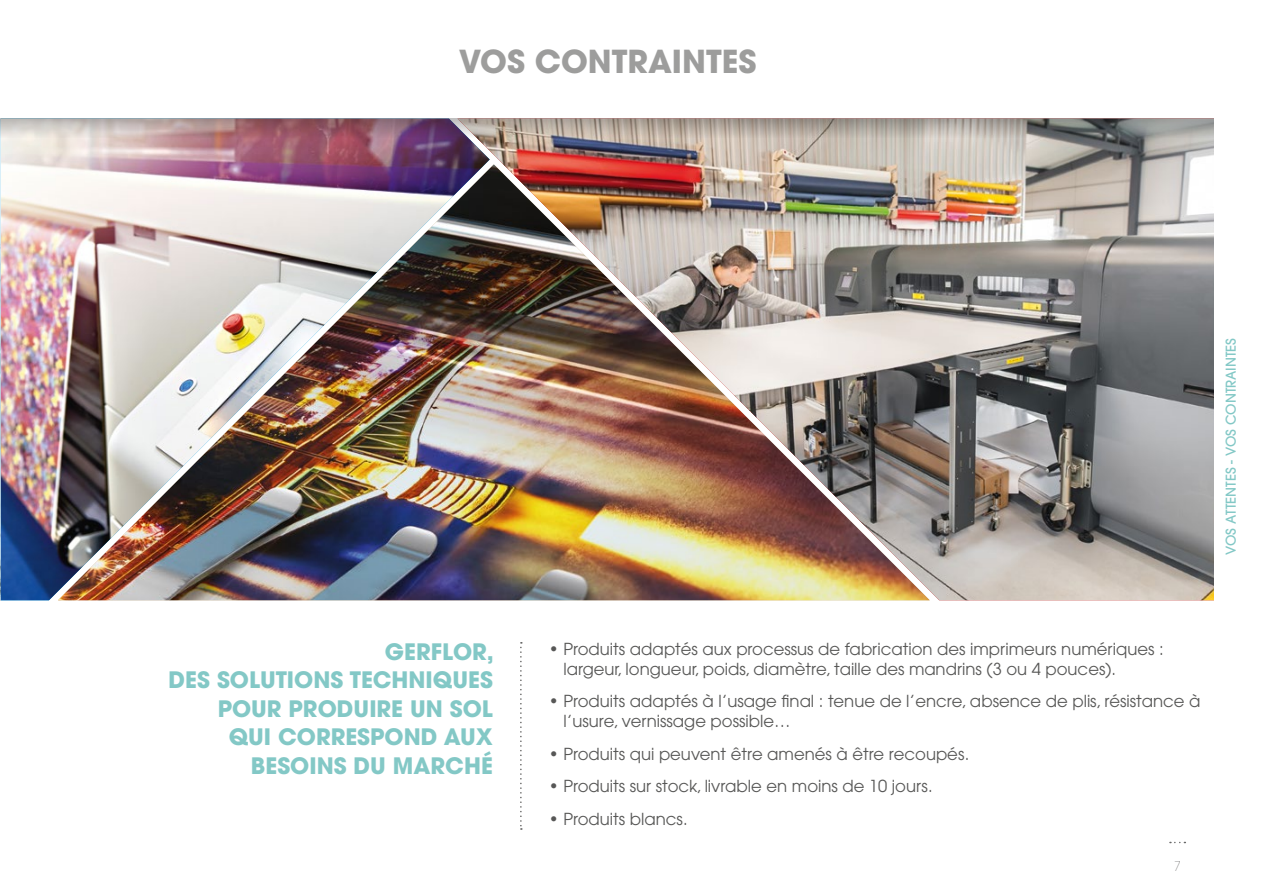
<style>
.page{position:relative;width:1263px;height:893px;background:#fff}
.page>*{position:absolute;margin:0;border:0;box-sizing:border-box;transform-origin:0 0}
.t1{font:700 31.5px "ITC Avant Garde Pro";color:#9d9d9c}
.t2{font:700 22.5px/28.5px "Avant Garde";color:#83c8c6;text-align:right}
.t3{font:16.5px/19.8px "Avant Garde";color:#575756}
.t4{font:500 13.5px "Avant Garde";color:#83c8c6}
.t5{font:200 13.5px "Avant Garde";color:#706f6f}
</style>
<div class="page">
<img style="left:1px;top:138px;width:456px;height:462px">
<img style="left:457px;top:138px;width:757px;height:462px">
<img style="left:58px;top:164px;width:872px;height:436px">
<img style="left:0;top:119px;width:1214px;height:19px">
<svg style="left:520px;top:642px;width:2px;height:188px"></svg>
<h1 class="t1" style="left:459px;top:40px;width:299px">VOS CONTRAINTES</h1>
<p class="t4" style="left:1222px;top:555px;width:219px;rotate:-90deg">VOS ATTENTES - VOS CONTRAINTES</p>
<h2 class="t2" style="left:169px;top:637px;width:327px">GERFLOR,<br>DES SOLUTIONS TECHNIQUES<br>POUR PRODUIRE UN SOL<br>QUI CORRESPOND AUX<br>BESOINS DU MARCHÉ</h2>
<p class="t3" style="left:563px;top:639px;width:602px;text-indent:-15px">• Produits adaptés aux processus de fabrication des imprimeurs numériques : largeur, longueur, poids, diamètre, taille des mandrins (3 ou 4 pouces).</p>
<p class="t3" style="left:563px;top:691px;width:638px;text-indent:-15px">• Produits adaptés à l’usage final : tenue de l’encre, absence de plis, résistance à l’usure, vernissage possible…</p>
<p class="t3" style="left:549px;top:744px;width:422px">• Produits qui peuvent être amenés à être recoupés.</p>
<p class="t3" style="left:549px;top:776px;width:385px">• Produits sur stock, livrable en moins de 10 jours.</p>
<p class="t3" style="left:549px;top:809px;width:140px">• Produits blancs.</p>
<p class="t5" style="left:1173px;top:858px;width:9px">7</p>
</div>
